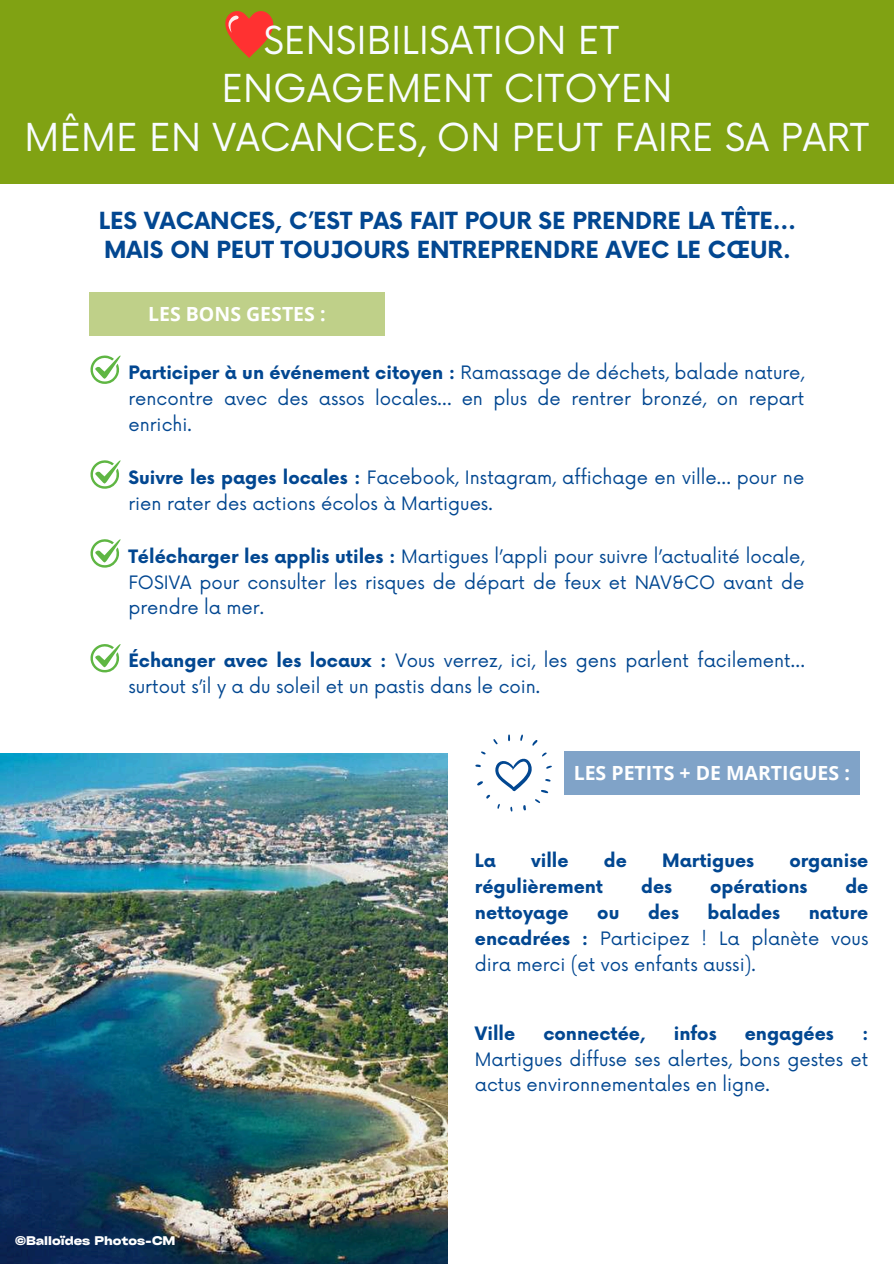
<style>
.page{position:relative;width:894px;height:1264px;background:#fff}
.page>*{position:absolute;margin:0;border:0;box-sizing:border-box;transform-origin:0 0}
.t1{font:37.5px/48.4px "Now";color:#f8fcff;text-align:center}
.t2{font:700 22.95px/29.2px "Now";color:#024791}
.t3{font:700 19.5px "Open Sans";color:#fff}
.t4{font:18px/26px "Now";color:#024791;text-align:justify}
.t5{font:700 18px "Now";color:#024791}
.t6{font:700 expanded 12px "Cy Grotesk";color:#fff}
.s1{font-weight:700}
</style>
<div class="page">
<div style="left:0;top:0;width:893px;height:183px;background:#80a213"></div>
<div style="left:89px;top:293px;width:295px;height:43px;background:#bfd089"></div>
<img style="left:0;top:753px;width:447px;height:510px">
<svg style="left:475px;top:734px;width:77px;height:78px"></svg>
<div style="left:563px;top:751px;width:296px;height:43px;background:#80a3c8"></div>
<svg style="left:90px;top:355px;width:31px;height:29px"></svg>
<svg style="left:90px;top:460px;width:31px;height:29px"></svg>
<svg style="left:90px;top:539px;width:31px;height:29px"></svg>
<svg style="left:90px;top:644px;width:31px;height:28px"></svg>
<svg style="left:225px;top:11px;width:49px;height:47px"></svg>
<h1 class="t1" style="left:25px;top:18px;width:846px">SENSIBILISATION ET<br>ENGAGEMENT CITOYEN<br>MÊME EN VACANCES, ON PEUT FAIRE SA PART</h1>
<p class="t2" style="left:99px;top:207px;width:698px">LES VACANCES, C’EST PAS FAIT POUR SE PRENDRE LA TÊTE…<br>MAIS ON PEUT TOUJOURS ENTREPRENDRE AVEC LE CŒUR.</p>
<p class="t3" style="left:148px;top:300px;width:179px">LES BONS GESTES :</p>
<p class="t4" style="left:128px;top:360px;width:677px"><span class="s1">Participer à un événement citoyen :</span> Ramassage de déchets, balade nature, rencontre avec des assos locales… en plus de rentrer bronzé, on repart enrichi.</p>
<p class="t4" style="left:128px;top:465px;width:677px"><span class="s1">Suivre les pages locales :</span> Facebook, Instagram, affichage en ville… pour ne rien rater des actions écolos à Martigues.</p>
<p class="t4" style="left:128px;top:544px;width:677px"><span class="s1">Télécharger les applis utiles :</span> Martigues l’appli pour suivre l’actualité locale, FOSIVA pour consulter les risques de départ de feux et NAV&amp;CO avant de prendre la mer.</p>
<p class="t4" style="left:128px;top:649px;width:677px"><span class="s1">Échanger avec les locaux :</span> Vous verrez, ici, les gens parlent facilement… surtout s’il y a du soleil et un pastis dans le coin.</p>
<p class="t3" style="left:573px;top:759px;width:277px">LES PETITS + DE MARTIGUES :</p>
<p class="t5" style="left:475px;top:851px;width:22px">La</p>
<p class="t5" style="left:531px;top:851px;width:39px">ville</p>
<p class="t5" style="left:603px;top:851px;width:25px">de</p>
<p class="t5" style="left:662px;top:851px;width:93px">Martigues</p>
<p class="t5" style="left:789px;top:851px;width:80px">organise</p>
<p class="t5" style="left:475px;top:876px;width:130px">régulièrement</p>
<p class="t5" style="left:641px;top:876px;width:32px">des</p>
<p class="t5" style="left:710px;top:876px;width:99px">opérations</p>
<p class="t5" style="left:845px;top:876px;width:25px">de</p>
<p class="t5" style="left:475px;top:902px;width:95px">nettoyage</p>
<p class="t5" style="left:597px;top:902px;width:24px">ou</p>
<p class="t5" style="left:647px;top:902px;width:32px">des</p>
<p class="t5" style="left:707px;top:902px;width:74px">balades</p>
<p class="t4" style="left:475px;top:900px;width:395px;text-indent:333px"><span class="s1">nature encadrées :</span> Participez ! La planète vous dira merci (et vos enfants aussi).</p>
<p class="t6" style="left:15px;top:1232px;width:162px">©Balloïdes Photos-CM</p>
<p class="t5" style="left:475px;top:1023px;width:42px">Ville</p>
<p class="t5" style="left:543px;top:1023px;width:104px">connectée,</p>
<p class="t5" style="left:673px;top:1023px;width:44px">infos</p>
<p class="t5" style="left:744px;top:1023px;width:91px">engagées</p>
<p class="t5" style="left:861px;top:1023px;width:8px">:</p>
<p class="t4" style="left:475px;top:1046px;width:395px">Martigues diffuse ses alertes, bons gestes et actus environnementales en ligne.</p>
</div>
